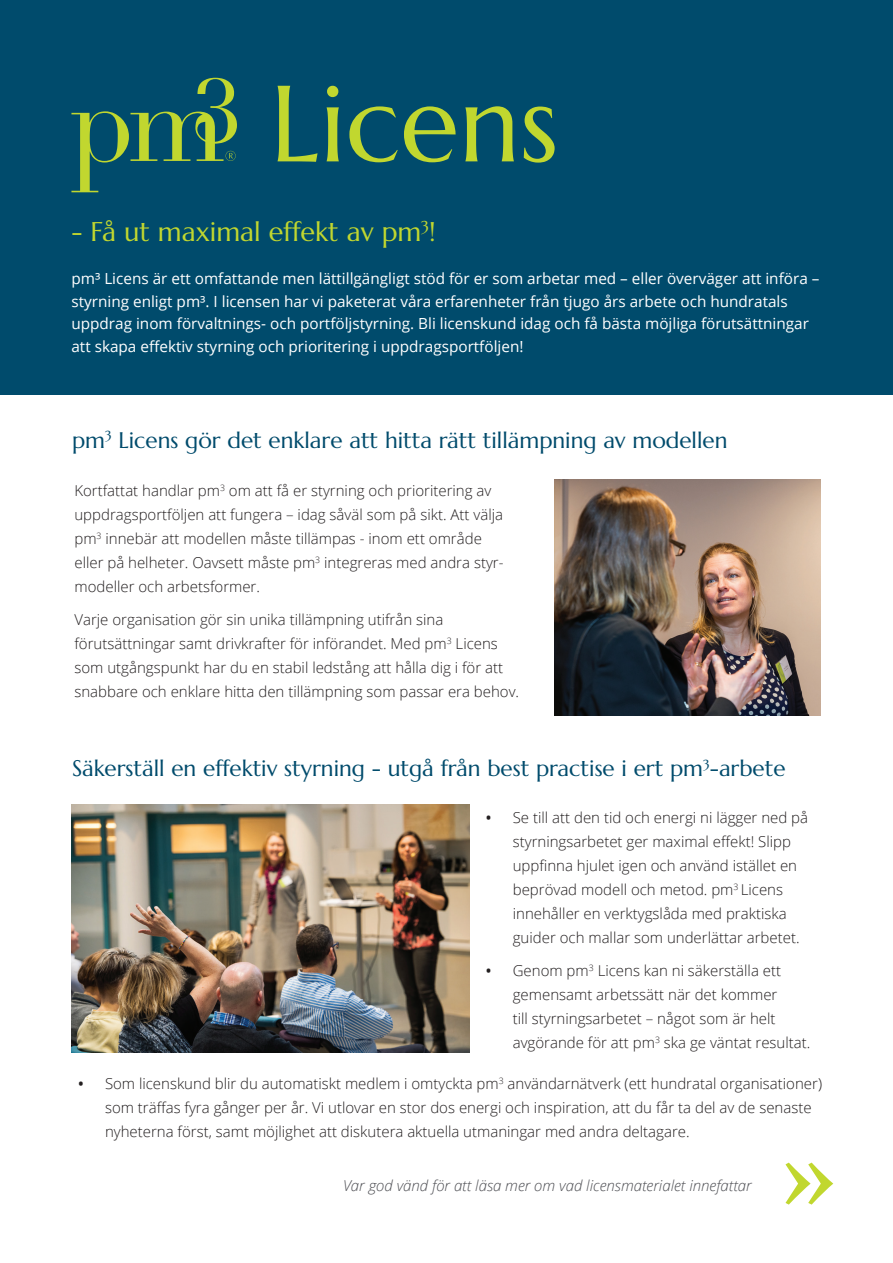
<style>
.page{position:relative;width:893px;height:1263px;background:#fff}
.page>*{position:absolute;margin:0;border:0;box-sizing:border-box;transform-origin:0 0}
.t1{font:108px "Marcellus";color:#c1d72f}
.t2{font:27px "Marcellus";color:#c1d72f}
.t3{font:22.5px "Marcellus";color:#004b6c}
.t4{font:15.3px/22.5px "Open Sans";color:#fff}
.t5{font:300 15px/24px "Open Sans";color:#231f20}
.t6{font:italic 300 15px "Open Sans";color:#4d4e53}
.s1{font-weight:600}
</style>
<div class="page">
<div style="left:0;top:0;width:893px;height:394px;background:#004b6c"></div>
<svg style="left:71px;top:78px;width:166px;height:114px"></svg>
<svg style="left:785px;top:1162px;width:48px;height:42px"></svg>
<img style="left:71px;top:804px;width:398px;height:248px">
<img style="left:554px;top:480px;width:267px;height:235px">
<h1 class="t1" style="left:270px;top:56px;width:290px">Licens</h1>
<h2 class="t2" style="left:71px;top:215px;width:366px">- Få ut maximal effekt av pm<sup>3</sup>!</h2>
<p class="t4" style="left:71px;top:267px;width:749px">pm³ Licens är ett omfattande men lättillgängligt stöd för er som arbetar med – eller överväger att införa – styrning enligt pm³. I licensen har vi paketerat våra erfarenheter från tjugo års arbete och hundratals uppdrag inom förvaltnings- och portföljstyrning. Bli licenskund idag och få bästa möjliga förutsättningar att skapa effektiv styrning och prioritering i uppdragsportföljen!</p>
<h3 class="t3" style="left:72px;top:426px;width:657px">pm<sup>3</sup> Licens gör det enklare att hitta rätt tillämpning av modellen</h3>
<p class="t5" style="left:74px;top:478px;width:431px">Kortfattat handlar pm<sup>3</sup> om att få er styrning och prioritering av uppdragsportföljen att fungera – idag såväl som på sikt. Att välja pm<sup>3</sup> innebär att modellen måste tillämpas - inom ett område eller på helheter. Oavsett måste pm<sup>3</sup> integreras med andra styr&shy;modeller och arbetsformer.</p>
<p class="t5" style="left:74px;top:607px;width:446px">Varje organisation gör sin unika tillämpning utifrån sina förutsättningar samt drivkrafter för införandet. Med pm<sup>3</sup> Licens som utgångspunkt har du en stabil ledstång att hålla dig i för att snabbare och enklare hitta den tillämpning som passar era behov.</p>
<h3 class="t3" style="left:72px;top:754px;width:715px">Säkerställ en effektiv styrning - utgå från best practise i ert pm<sup>3</sup>-arbete</h3>
<p class="t5" style="left:513px;top:805px;width:297px;text-indent:-27px"><span class="s1">•</span> Se till att den tid och energi ni lägger ned på styrningsarbetet ger maximal effekt! Slipp uppfinna hjulet igen och använd istället en beprövad modell och metod. pm<sup>3</sup> Licens innehåller en verktygslåda med praktiska guider och mallar som underlättar arbetet.</p>
<p class="t5" style="left:513px;top:958px;width:299px;text-indent:-27px"><span class="s1">•</span> Genom pm<sup>3</sup> Licens kan ni säkerställa ett gemensamt arbetssätt när det kommer<br>till styrningsarbetet – något som är helt avgörande för att pm<sup>3</sup> ska ge väntat resultat.</p>
<p class="t5" style="left:105px;top:1071px;width:719px;text-indent:-27px"><span class="s1">•</span> Som licenskund blir du automatiskt medlem i omtyckta pm<sup>3</sup> användarnätverk (ett hundratal organisationer) som träffas fyra gånger per år. Vi utlovar en stor dos energi och inspiration, att du får ta del av de senaste nyheterna först, samt möjlighet att diskutera aktuella utmaningar med andra deltagare.</p>
<p class="t6" style="left:343px;top:1175px;width:410px">Var god vänd för att läsa mer om vad licensmaterialet innefattar</p>
</div>
